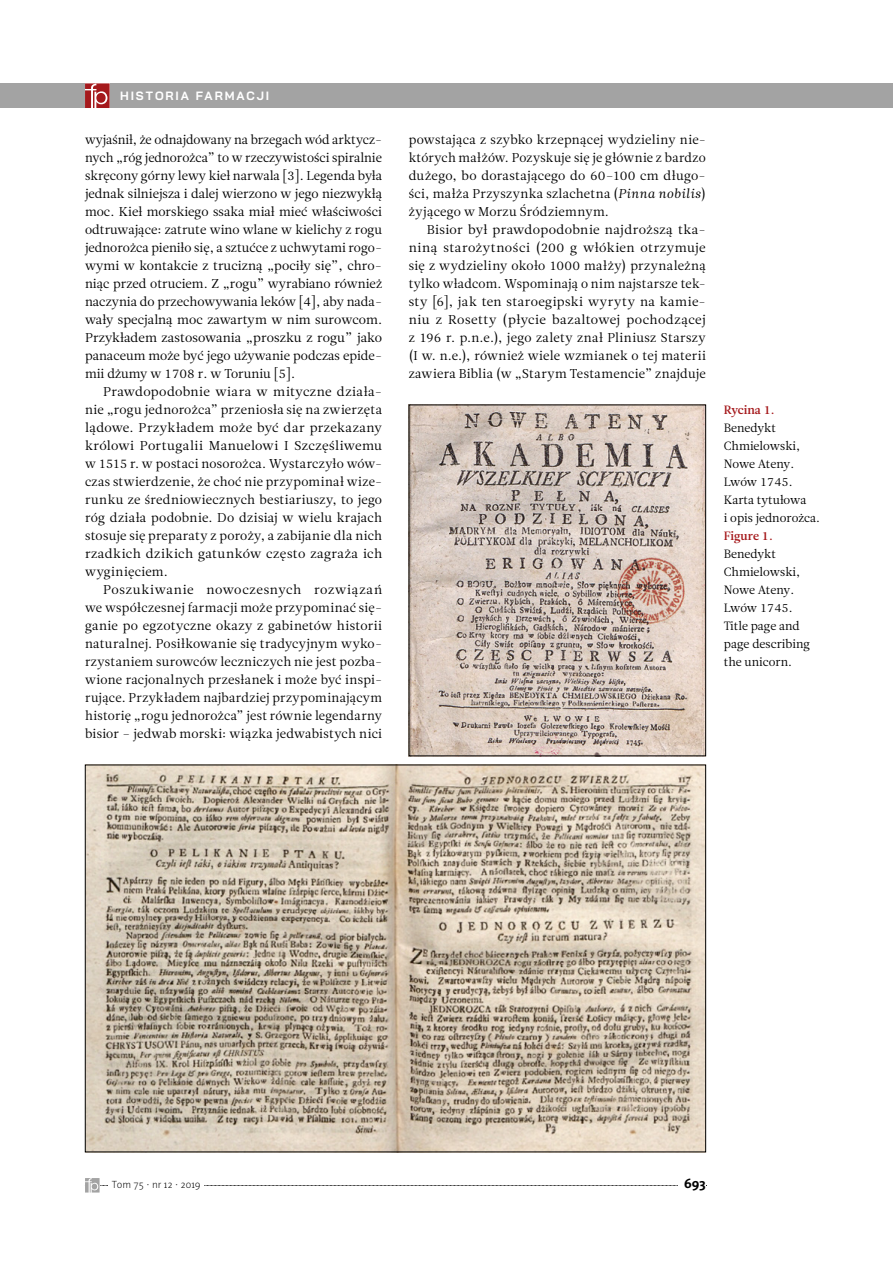
<style>
.page{position:relative;width:893px;height:1263px;background:#fff}
.page>*{position:absolute;margin:0;border:0;box-sizing:border-box;transform-origin:0 0}
.t1{font:700 13.5px "Naomi Sans EFN";color:#000}
.t2{font:12.75px/18px "Leitura News Roman 1";letter-spacing:.015em;color:#000;text-align:justify}
.t3{font:12px/18px "Leitura News Roman 1";color:#000}
.t4{font:700 12px "Bai Jamjuree";letter-spacing:.155em;color:#fff}
.t5{font:12px "Leitura News Roman 3";color:#a5191c}
.t6{font:10.5px "Naomi Sans EFN Thin";letter-spacing:.01em;color:#000}
.s1{font-family:"Leitura News Italic 1"}
</style>
<div class="page">
<div style="left:0;top:83px;width:893px;height:25px;background:#a3a3a3"></div>
<svg style="left:85px;top:83px;width:25px;height:25px"></svg>
<svg style="left:85px;top:1178px;width:622px;height:14px"></svg>
<img style="left:411px;top:407px;width:293px;height:347px">
<img style="left:87px;top:767px;width:617px;height:383px">
<p class="t4" style="left:120px;top:89px;width:151px">HISTORIA FARMACJI</p>
<p class="t2" style="left:85px;top:131px;width:299px">wyjaśnił, że odnajdowany na brzegach wód arktycz&shy;nych „róg jednorożca” to w rzeczywistości spiralnie skręcony górny lewy kieł narwala [3]. Legenda była jednak silniejsza i dalej wierzono w jego niezwykłą moc. Kieł morskiego ssaka miał mieć właściwości odtruwające: zatrute wino wlane w kielichy z rogu jednorożca pieniło się, a sztućce z uchwytami rogo&shy;wymi w kontakcie z trucizną „pociły się”, chro&shy;niąc przed otruciem. Z „rogu” wyrabiano również naczynia do przechowywania leków [4], aby nada&shy;wały specjalną moc zawartym w nim surowcom.<br>Przykładem zastosowania „proszku z rogu” jako panaceum może być jego używanie podczas epide&shy;mii dżumy w 1708 r. w Toruniu [5].</p>
<p class="t2" style="left:85px;top:383px;width:299px;text-indent:18px">Prawdopodobnie wiara w mityczne działa&shy;nie „rogu jednorożca” przeniosła się na zwierzęta lądowe. Przykładem może być dar przekazany królowi Portugalii Manuelowi I Szczęśliwemu w 1515 r. w postaci nosorożca. Wystarczyło wów&shy;czas stwierdzenie, że choć nie przypominał wize&shy;runku ze średniowiecznych bestiariuszy, to jego róg działa podobnie. Do dzisiaj w wielu krajach stosuje się preparaty z poroży, a zabijanie dla nich rzadkich dzikich gatunków często zagraża ich wyginięciem.</p>
<p class="t2" style="left:85px;top:581px;width:299px;text-indent:18px">Poszukiwanie nowoczesnych rozwiązań we współczesnej farmacji może przypominać się&shy;ganie po egzotyczne okazy z gabinetów historii naturalnej. Posiłkowanie się tradycyjnym wyko&shy;rzystaniem surowców leczniczych nie jest pozba&shy;wione racjonalnych przesłanek i może być inspi&shy;rujące. Przykładem najbardziej przypominającym historię „rogu jednorożca” jest równie legendarny bisior – jedwab morski: wiązka jedwabistych nici</p>
<p class="t2" style="left:409px;top:131px;width:299px">powstająca z szybko krzepnącej wydzieliny nie&shy;których małżów. Pozyskuje się je głównie z bardzo dużego, bo dorastającego do 60–100 cm długo&shy;ści, małża Przyszynka szlachetna (<span class="s1">Pinna nobilis</span>) żyjącego w Morzu Śródziemnym.</p>
<p class="t2" style="left:409px;top:221px;width:299px;text-indent:18px">Bisior był prawdopodobnie najdroższą tka&shy;niną starożytności (200 g włókien otrzymuje się z wydzieliny około 1000 małży) przynależną tylko władcom. Wspominają o nim najstarsze tek&shy;sty [6], jak ten staroegipski wyryty na kamie&shy;niu z Rosetty (płycie bazaltowej pochodzącej z 196 r. p.n.e.), jego zalety znał Pliniusz Starszy (I w. n.e.), również wiele wzmianek o tej materii zawiera Biblia (w „Starym Testamencie” znajduje</p>
<p class="t5" style="left:724px;top:403px;width:52px">Rycina 1.</p>
<p class="t3" style="left:724px;top:419px;width:98px">Benedykt<br>Chmielowski,<br>Nowe Ateny.<br>Lwów 1745.<br>Karta tytułowa<br>i opis jednorożca.</p>
<p class="t5" style="left:724px;top:529px;width:50px">Figure 1.</p>
<p class="t3" style="left:724px;top:545px;width:88px">Benedykt<br>Chmielowski,<br>Nowe Ateny.<br>Lwów 1745.<br>Title page and page describing the unicorn.</p>
<p class="t6" style="left:112px;top:1179px;width:90px">Tom 75 · nr 12 · 2019</p>
<p class="t1" style="left:684px;top:1176px;width:23px">693</p>
</div>
